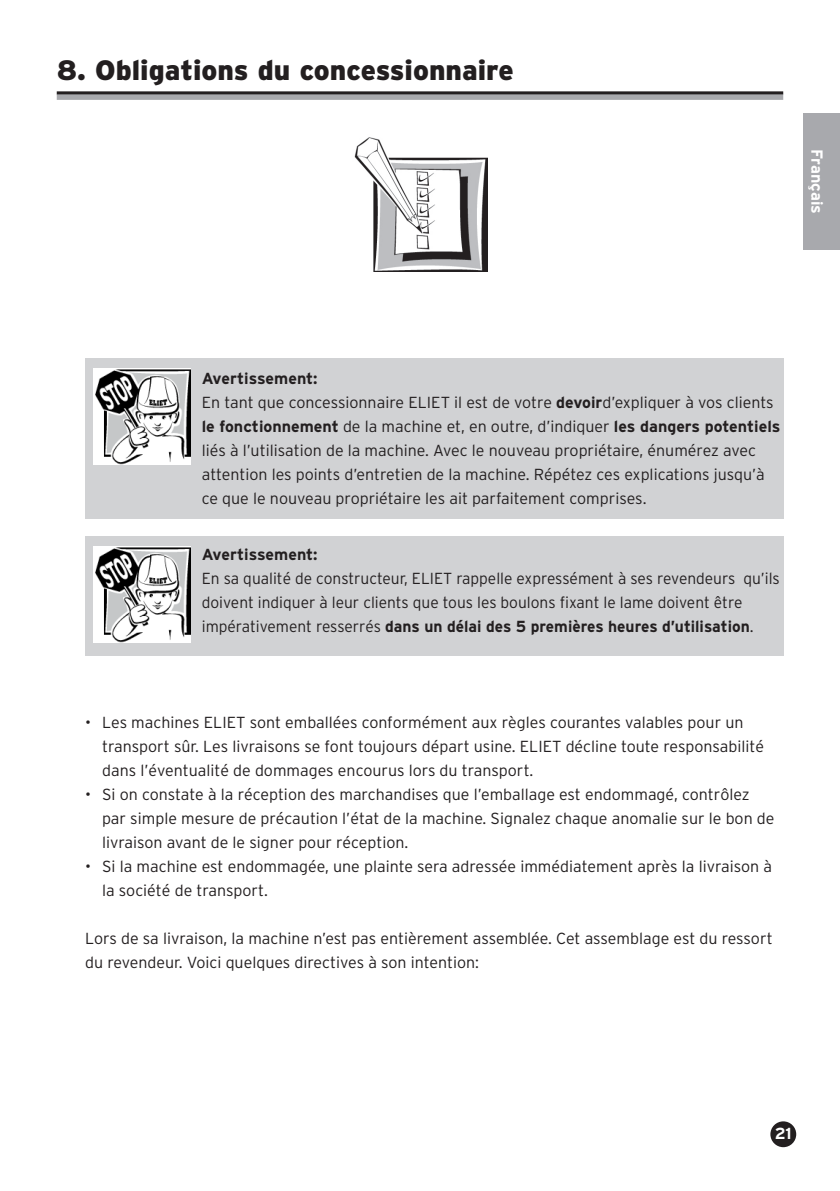
<style>
.page{position:relative;width:840px;height:1191px;background:#fff}
.page>*{position:absolute;margin:0;border:0;box-sizing:border-box;transform-origin:0 0}
.t1{font:900 28px "Interstate";color:#231f20}
.t2{font:300 16px/24px "Interstate";color:#231f20}
.t3{font:700 16px "Interstate";color:#231f20}
.t4{font:700 16px "Interstate";letter-spacing:-.01em;color:#fff}
.s1{font-weight:700}
</style>
<div class="page">
<div style="left:771px;top:1122px;width:23px;height:24px;background:#231f20;border-radius:50%"></div>
<div style="left:770px;top:1121px;width:25px;height:26px;border:2px solid #231f20;border-radius:50%"></div>
<div style="left:803px;top:113px;width:36px;height:136px;background:#a8a9ad"></div>
<div style="left:57px;top:94px;width:725px;height:6px;background:#a8a9ad"></div>
<hr style="left:57px;top:91px;width:725px;height:3px;background:#231f20">
<img style="left:354px;top:137px;width:133px;height:135px">
<div style="left:85px;top:358px;width:697px;height:161px;background:#d1d2d4"></div>
<img style="left:93px;top:368px;width:97px;height:96px">
<div style="left:85px;top:537px;width:697px;height:119px;background:#d1d2d4"></div>
<img style="left:93px;top:546px;width:97px;height:96px">
<h1 class="t1" style="left:57px;top:53px;width:458px">8. Obligations du concessionnaire</h1>
<p class="t4" style="left:826px;top:149px;width:66px;rotate:90deg">Français</p>
<p class="t2" style="left:202px;top:366px;width:580px"><span class="s1">Avertissement:<br></span>En tant que concessionnaire ELIET il est de votre <span class="s1">devoir</span>d’expliquer à vos clients <span class="s1">le fonctionnement</span> de la machine et, en outre, d’indiquer <span class="s1">les dangers potentiels </span>liés à l’utilisation de la machine. Avec le nouveau propriétaire, énumérez avec attention les points d’entretien de la machine. Répétez ces explications jusqu’à ce que le nouveau propriétaire les ait parfaitement comprises.</p>
<p class="t3" style="left:202px;top:545px;width:117px">Avertissement:</p>
<p class="t2" style="left:202px;top:566px;width:579px">En sa qualité de constructeur, ELIET rappelle expressément à ses revendeurs qu’ils doivent indiquer à leur clients que tous les boulons fixant le lame doivent être impérativement resserrés <span class="s1">dans un délai des 5 premières heures d’utilisation</span>.</p>
<p class="t2" style="left:102px;top:710px;width:663px;text-indent:-17px">• Les machines ELIET sont emballées conformément aux règles courantes valables pour un transport sûr. Les livraisons se font toujours départ usine. ELIET décline toute responsabilité dans l’éventualité de dommages encourus lors du transport.</p>
<p class="t2" style="left:102px;top:782px;width:673px;text-indent:-17px">• Si on constate à la réception des marchandises que l’emballage est endommagé, contrôlez par simple mesure de précaution l’état de la machine. Signalez chaque anomalie sur le bon de livraison avant de le signer pour réception.</p>
<p class="t2" style="left:102px;top:854px;width:671px;text-indent:-17px">• Si la machine est endommagée, une plainte sera adressée immédiatement après la livraison à la société de transport.</p>
<p class="t2" style="left:85px;top:926px;width:688px">Lors de sa livraison, la machine n’est pas entièrement assemblée. Cet assemblage est du ressort du revendeur. Voici quelques directives à son intention:</p>
<p class="t4" style="left:774px;top:1124px;width:18px">21</p>
</div>
